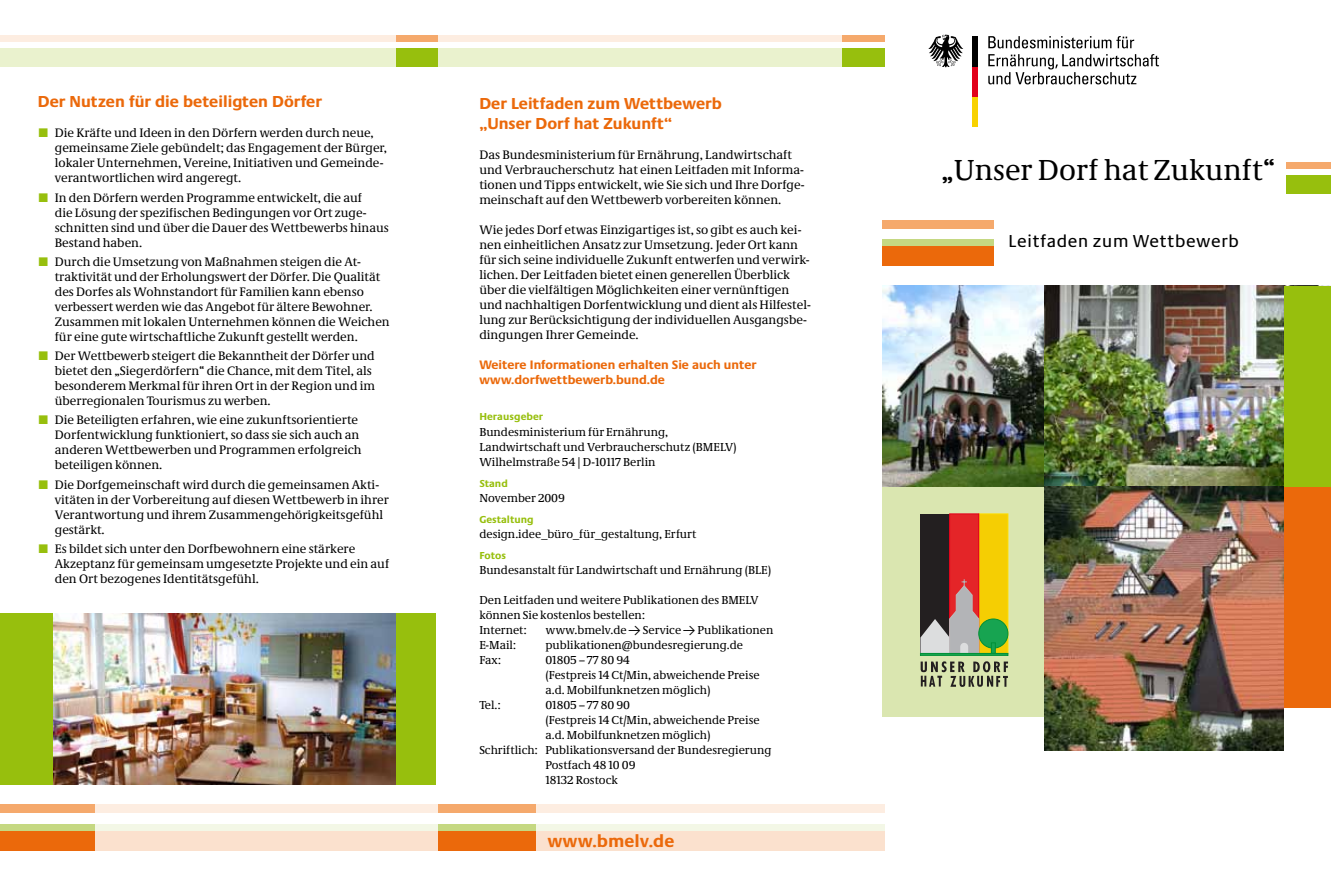
<style>
.page{position:relative;width:1331px;height:893px;background:#fff}
.page>*{position:absolute;margin:0;border:0;box-sizing:border-box;transform-origin:0 0}
.t1{font:30px "Neue Demos";color:#000}
.t2{font:18px "Neue Praxis";letter-spacing:.04em;color:#000}
.t3{font:700 18px "Praxis EF";letter-spacing:.005em;color:#eb690b}
.t4{font:700 16.5px/19.5px "Neue Praxis";color:#eb690b}
.t5{font:12.75px/15px "Neue Demos";color:#000}
.t6{font:700 12.75px/15px "Neue Praxis";color:#eb690b}
.t7{font:12px/15px "Neue Demos";color:#000}
.t8{font:700 10.5px "Praxis EF";letter-spacing:.005em;color:#97bf0d}
.s1{font-family:"The Mix Expert";color:#97bf0d}
.s2{font-family:"The Mix Expert"}
</style>
<div class="page">
<div style="left:882px;top:486px;width:267px;height:231px;background:#dae6b0"></div>
<img style="left:882px;top:286px;width:162px;height:200px">
<div style="left:882px;top:246px;width:112px;height:20px;background:#eb690b"></div>
<div style="left:882px;top:239px;width:112px;height:7px;background:#c5d882"></div>
<div style="left:882px;top:220px;width:112px;height:8px;background:#f5a96c"></div>
<div style="left:972px;top:96px;width:6px;height:30px;background:#f8d200"></div>
<div style="left:972px;top:66px;width:6px;height:30px;background:#e2001a"></div>
<div style="left:972px;top:36px;width:6px;height:30px;background:#000"></div>
<svg style="left:928px;top:35px;width:35px;height:32px"></svg>
<svg style="left:988px;top:36px;width:146px;height:12px"></svg>
<svg style="left:988px;top:54px;width:171px;height:30px"></svg>
<div style="left:1286px;top:174px;width:45px;height:20px;background:#97bf0d"></div>
<div style="left:1286px;top:162px;width:45px;height:6px;background:#f5a96c"></div>
<div style="left:0;top:47px;width:884px;height:20px;background:#97bf0d"></div>
<div style="left:0;top:35px;width:884px;height:6px;background:#f5a96c"></div>
<svg style="left:0;top:35px;width:395px;height:32px;fill:#eaf2ce"></svg>
<svg style="left:438px;top:35px;width:404px;height:32px;fill:#eaf2ce"></svg>
<div style="left:0;top:831px;width:884px;height:19px;background:#eb690b"></div>
<div style="left:0;top:824px;width:884px;height:7px;background:#c5d882"></div>
<div style="left:0;top:805px;width:884px;height:8px;background:#f5a96c"></div>
<svg style="left:96px;top:804px;width:342px;height:47px"></svg>
<svg style="left:536px;top:804px;width:348px;height:47px"></svg>
<div style="left:0;top:613px;width:435px;height:172px;background:#97bf0d"></div>
<img style="left:53px;top:613px;width:342px;height:172px">
<div style="left:979px;top:514px;width:29px;height:139px;background:#f5ce03"></div>
<div style="left:979px;top:514px;width:29px;height:139px;border:1px solid #fd0"></div>
<div style="left:920px;top:514px;width:30px;height:139px;background:#231f20"></div>
<div style="left:950px;top:514px;width:29px;height:139px;background:#e42528"></div>
<div style="left:950px;top:514px;width:29px;height:139px;border:1px solid #e2001a"></div>
<svg style="left:920px;top:579px;width:59px;height:74px"></svg>
<div style="left:979px;top:619px;width:29px;height:29px;background:#17a451;border-radius:50%"></div>
<div style="left:979px;top:619px;width:29px;height:29px;border:1px solid #009037;border-radius:50%"></div>
<div style="left:991px;top:643px;width:4px;height:10px;border:1px solid #009037"></div>
<div style="left:920px;top:653px;width:88px;height:2px;border:1px solid #009037"></div>
<svg style="left:921px;top:661px;width:87px;height:26px"></svg>
<img style="left:1044px;top:286px;width:240px;height:464px">
<div style="left:1284px;top:486px;width:47px;height:231px;background:#eb690b"></div>
<div style="left:1284px;top:708px;width:47px;height:56px;background:#fff"></div>
<div style="left:1284px;top:286px;width:47px;height:200px;background:#97bf0d"></div>
<p class="t4" style="left:38px;top:92px;width:286px">Der Nutzen für die beteiligten Dörfer</p>
<p class="t5" style="left:55px;top:125px;width:334px;text-indent:-17px"><span class="s1">ó</span> Die Kräfte und Ideen in den Dörfern werden durch neue, gemeinsame Ziele gebündelt; das Engagement der Bürger, lokaler Unternehmen, Vereine, Initiativen und Gemeinde&shy;verantwortlichen wird angeregt.</p>
<p class="t5" style="left:55px;top:190px;width:336px;text-indent:-17px"><span class="s1">ó</span> In den Dörfern werden Programme entwickelt, die auf<br>die Lösung der spezifischen Bedingungen vor Ort zuge&shy;schnitten sind und über die Dauer des Wettbewerbs hinaus Bestand haben.</p>
<p class="t5" style="left:55px;top:254px;width:336px;text-indent:-17px"><span class="s1">ó</span> Durch die Umsetzung von Maßnahmen steigen die At&shy;traktivität und der Erholungswert der Dörfer. Die Qualität des Dorfes als Wohnstandort für Familien kann ebenso verbessert werden wie das Angebot für ältere Bewohner.<br>Zusammen mit lokalen Unternehmen können die Weichen für eine gute wirtschaftliche Zukunft gestellt werden.</p>
<p class="t5" style="left:55px;top:348px;width:322px;text-indent:-17px"><span class="s1">ó</span> Der Wettbewerb steigert die Bekanntheit der Dörfer und bietet den „Siegerdörfern“ die Chance, mit dem Titel, als besonderem Merkmal für ihren Ort in der Region und im überregionalen Tourismus zu werben.</p>
<p class="t5" style="left:55px;top:412px;width:308px;text-indent:-17px"><span class="s1">ó</span> Die Beteiligten erfahren, wie eine zukunftsorientierte Dorfentwicklung funktioniert, so dass sie sich auch an anderen Wettbewerben und Programmen erfolgreich beteiligen können.</p>
<p class="t5" style="left:55px;top:477px;width:335px;text-indent:-17px"><span class="s1">ó</span> Die Dorfgemeinschaft wird durch die gemeinsamen Akti&shy;vitäten in der Vorbereitung auf diesen Wettbewerb in ihrer Verantwortung und ihrem Zusammengehörigkeitsgefühl gestärkt.</p>
<p class="t5" style="left:55px;top:541px;width:336px;text-indent:-17px"><span class="s1">ó</span> Es bildet sich unter den Dorfbewohnern eine stärkere<br>Akzeptanz für gemeinsam umgesetzte Projekte und ein auf den Ort bezogenes Identitätsgefühl.</p>
<p class="t4" style="left:479px;top:94px;width:244px">Der Leitfaden zum Wettbewerb „Unser Dorf hat Zukunft“</p>
<p class="t5" style="left:479px;top:147px;width:327px">Das Bundesministerium für Ernährung, Landwirtschaft und Verbraucherschutz hat einen Leitfaden mit Informa&shy;tionen und Tipps entwickelt, wie Sie sich und Ihre Dorfge&shy;meinschaft auf den Wettbewerb vorbereiten können.</p>
<p class="t5" style="left:479px;top:222px;width:333px">Wie jedes Dorf etwas Einzigartiges ist, so gibt es auch kei&shy;nen einheitlichen Ansatz zur Umsetzung. Jeder Ort kann für sich seine individuelle Zukunft entwerfen und verwirk&shy;lichen. Der Leitfaden bietet einen generellen Überblick über die vielfältigen Möglichkeiten einer vernünftigen und nachhaltigen Dorfentwicklung und dient als Hilfestel&shy;lung zur Berücksichtigung der individuellen Ausgangsbe&shy;dingungen Ihrer Gemeinde.</p>
<p class="t6" style="left:479px;top:357px;width:279px">Weitere Informationen erhalten Sie auch unter www.dorfwettbewerb.bund.de</p>
<p class="t8" style="left:479px;top:411px;width:65px">Herausgeber</p>
<p class="t7" style="left:479px;top:424px;width:259px">Bundesministerium für Ernährung,<br>Landwirtschaft und Verbraucherschutz (BMELV)<br>Wilhelmstraße 54 | D-10117 Berlin</p>
<p class="t8" style="left:479px;top:477px;width:30px">Stand</p>
<p class="t7" style="left:479px;top:490px;width:87px">November 2009</p>
<p class="t8" style="left:479px;top:513px;width:56px">Gestaltung</p>
<p class="t7" style="left:479px;top:526px;width:219px">design.idee_büro_für_gestaltung, Erfurt</p>
<p class="t8" style="left:479px;top:549px;width:28px">Fotos</p>
<p class="t7" style="left:479px;top:562px;width:293px">Bundesanstalt für Landwirtschaft und Ernährung (BLE)</p>
<p class="t7" style="left:479px;top:592px;width:281px">Den Leitfaden und weitere Publikationen des BMELV können Sie kostenlos bestellen:<br>Internet:</p>
<p class="t7" style="left:546px;top:622px;width:229px">www.bmelv.de <span class="s2">Y</span> Service <span class="s2">Y</span> Publikationen</p>
<p class="t7" style="left:479px;top:637px;width:38px">E-Mail:</p>
<p class="t7" style="left:545px;top:637px;width:199px">publikationen@bundesregierung.de</p>
<p class="t7" style="left:479px;top:652px;width:23px">Fax:</p>
<p class="t7" style="left:545px;top:652px;width:216px">01805 – 77 80 94<br>(Festpreis 14 Ct/Min, abweichende Preise a.d. Mobilfunknetzen möglich)</p>
<p class="t7" style="left:479px;top:697px;width:23px">Tel.:</p>
<p class="t7" style="left:545px;top:697px;width:86px">01805 – 77 80 90</p>
<p class="t7" style="left:545px;top:712px;width:216px">(Festpreis 14 Ct/Min, abweichende Preise</p>
<p class="t7" style="left:545px;top:727px;width:167px">a.d. Mobilfunknetzen möglich)</p>
<p class="t7" style="left:479px;top:742px;width:294px">Schriftlich: Publikationsversand der Bundesregierung</p>
<p class="t7" style="left:545px;top:757px;width:92px">Postfach 48 10 09</p>
<p class="t7" style="left:545px;top:772px;width:74px">18132 Rostock</p>
<h2 class="t3" style="left:547px;top:831px;width:128px">www.bmelv.de</h2>
<h1 class="t1" style="left:941px;top:152px;width:336px">„Unser Dorf hat Zukunft“</h1>
<h2 class="t2" style="left:1008px;top:230px;width:232px">Leitfaden zum Wettbewerb</h2>
</div>
